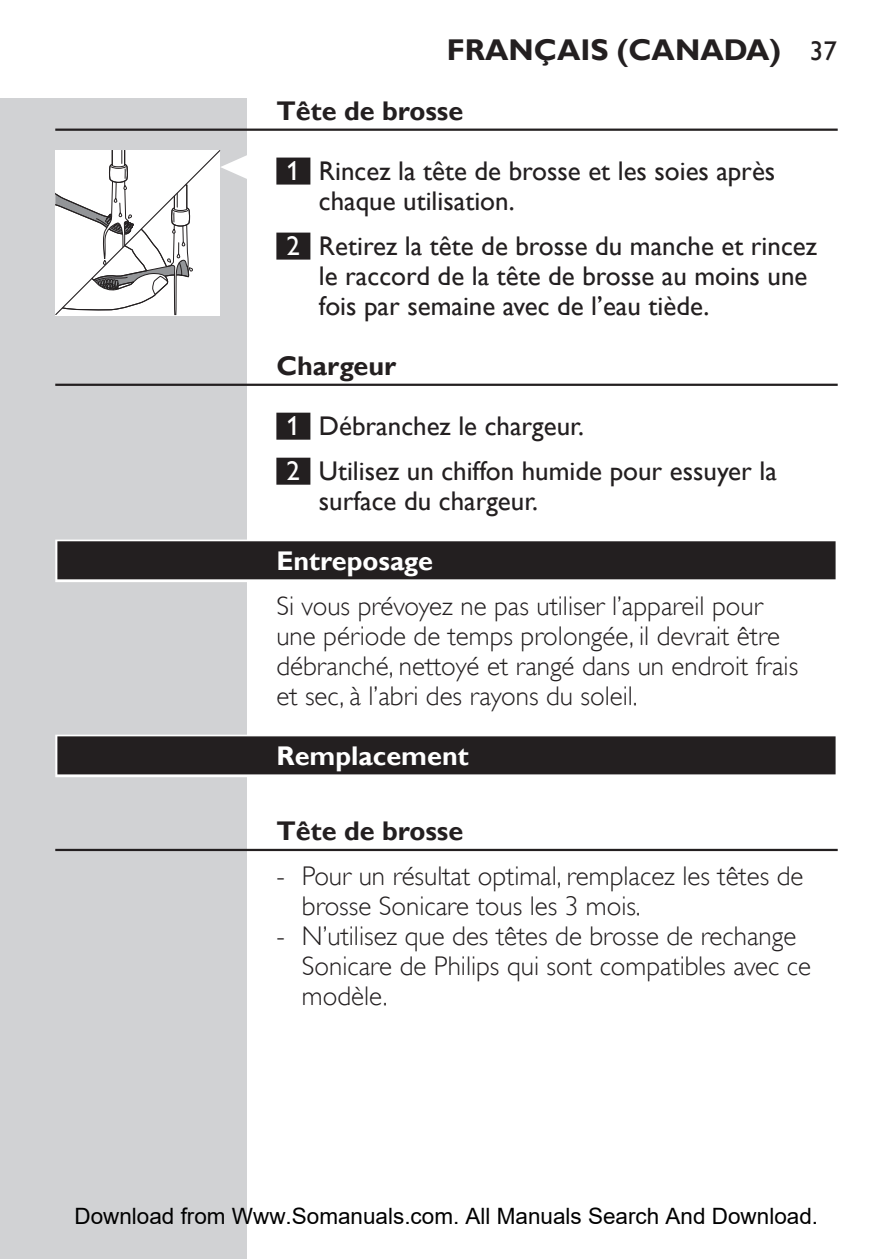
<style>
.page{position:relative;width:893px;height:1259px;background:#fff}
.page>*{position:absolute;margin:0;border:0;box-sizing:border-box;transform-origin:0 0}
.t1{font:700 30px "Gill Sans Alt One WGL";color:#231f20}
.t2{font:27px/30px "Gill Sans Alt One WGL Light";color:#231f20}
.t3{font:27px/30px "Gill Sans Alt One WGL";color:#231f20}
.t4{font:700 27px "Gill Sans Alt One WGL";color:#231f20}
.t5{font:700 27px "Gill Sans Alt One WGL";color:#fff}
.t6{font:22.5px "Arial";color:#000}
.s1{font-weight:400;font-size:27px}
.s2{color:#fff}
</style>
<div class="page">
<div style="left:0;top:98px;width:247px;height:1161px;background:#d1d2d4"></div>
<hr style="left:55px;top:129px;width:783px;height:2px;background:#231f20">
<div style="left:276px;top:158px;width:34px;height:27px;background:#231f20"></div>
<div style="left:276px;top:233px;width:34px;height:27px;background:#231f20"></div>
<hr style="left:55px;top:384px;width:783px;height:2px;background:#231f20">
<div style="left:276px;top:413px;width:34px;height:27px;background:#231f20"></div>
<div style="left:276px;top:458px;width:34px;height:27px;background:#231f20"></div>
<div style="left:55px;top:539px;width:783px;height:43px;background:linear-gradient(to right,#b5b4b4,#b5b4b4)"></div>
<div style="left:57px;top:541px;width:779px;height:38px;background:#231f20"></div>
<div style="left:55px;top:734px;width:783px;height:43px;background:linear-gradient(to right,#a4a2a3,#a4a2a3)"></div>
<div style="left:57px;top:736px;width:779px;height:38px;background:#231f20"></div>
<hr style="left:55px;top:849px;width:783px;height:2px;background:#231f20">
<svg style="left:55px;top:150px;width:192px;height:165px"></svg>
<p class="t1" style="left:447px;top:29px;width:392px">FRANÇAIS (CANADA) <span class="s1">37</span></p>
<p class="t4" style="left:276px;top:92px;width:188px">Tête de brosse</p>
<p class="t3" style="left:319px;top:156px;width:458px;text-indent:-32px"><span class="s2">1</span> Rincez la tête de brosse et les soies après chaque utilisation.</p>
<p class="t3" style="left:319px;top:231px;width:500px;text-indent:-32px"><span class="s2">2</span> Retirez la tête de brosse du manche et rincez le raccord de la tête de brosse au moins une fois par semaine avec de l’eau tiède.</p>
<p class="t4" style="left:276px;top:347px;width:121px">Chargeur</p>
<p class="t3" style="left:287px;top:403px;width:492px;line-height:45px"><span class="s2">1</span> Débranchez le chargeur.<br><span class="s2">2</span> Utilisez un chiffon humide pour essuyer la</p>
<p class="t3" style="left:319px;top:486px;width:221px">surface du chargeur.</p>
<p class="t5" style="left:276px;top:542px;width:158px">Entreposage</p>
<p class="t2" style="left:276px;top:591px;width:523px">Si vous prévoyez ne pas utiliser l’appareil pour une période de temps prolongée, il devrait être débranché, nettoyé et rangé dans un endroit frais et sec, à l’abri des rayons du soleil.</p>
<p class="t5" style="left:276px;top:737px;width:194px">Remplacement</p>
<p class="t4" style="left:276px;top:812px;width:188px">Tête de brosse</p>
<p class="t2" style="left:302px;top:861px;width:503px;text-indent:-26px">- Pour un résultat optimal, remplacez les têtes de brosse Sonicare tous les 3 mois.</p>
<p class="t2" style="left:302px;top:921px;width:511px;text-indent:-26px">- N’utilisez que des têtes de brosse de rechange<br>Sonicare de Philips qui sont compatibles avec ce modèle.</p>
<p class="t6" style="left:74px;top:1203px;width:745px">Download from Www.Somanuals.com. All Manuals Search And Download.</p>
</div>
